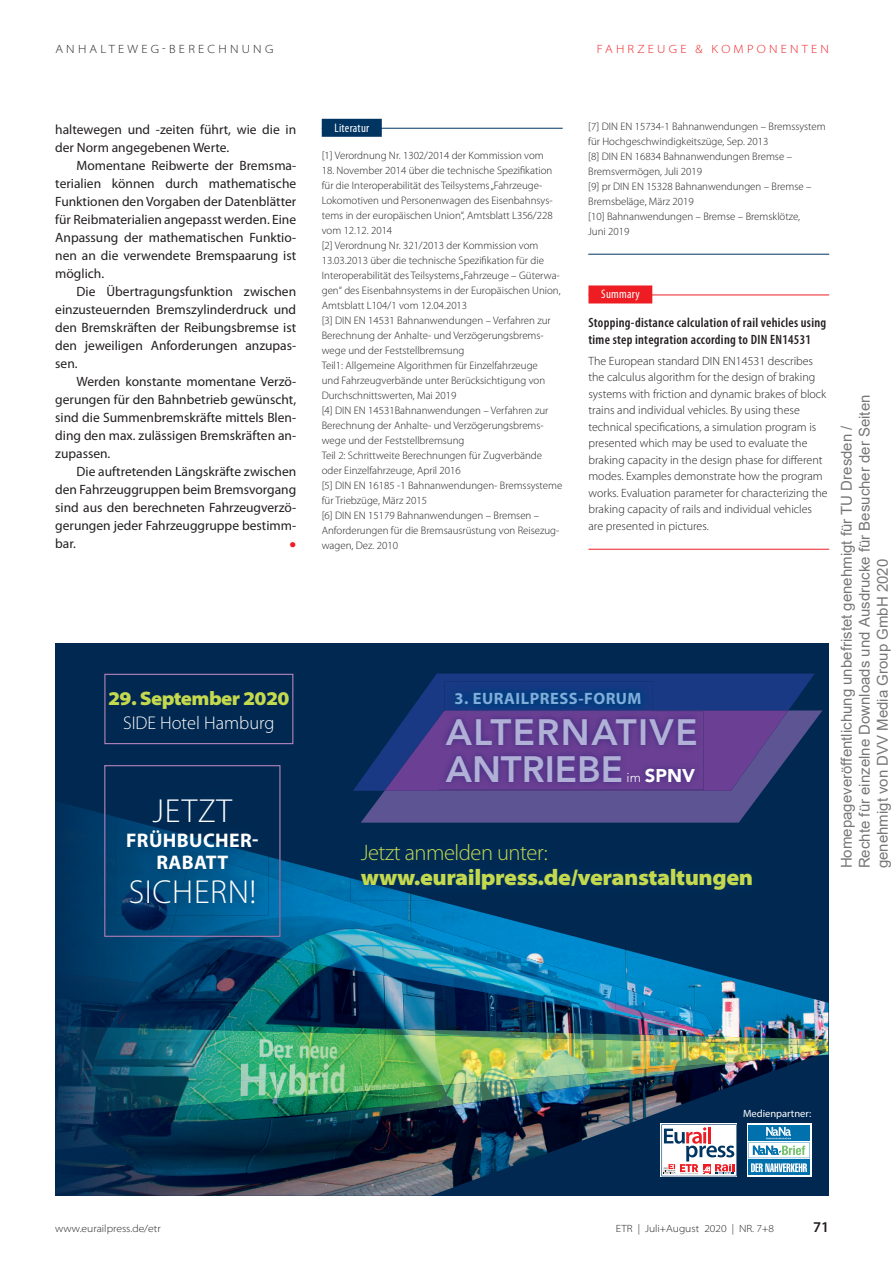
<style>
.page{position:relative;width:893px;height:1263px;background:#fff}
.page>*{position:absolute;margin:0;border:0;box-sizing:border-box;transform-origin:0 0}
.t1{font:800 36.45px/36.8px "Avenir LT Std";color:#b1b1d7}
.t2{font:300 33.45px "Myriad Pro";letter-spacing:.02em;color:#fff}
.t3{font:900 semi-expanded 22.5px "Myriad Pro";letter-spacing:-.02em;color:#c4d94e}
.t4{font:300 22.5px "Myriad Pro";letter-spacing:-.02em;color:#c4d94e}
.t5{font:700 19.8px/21.3px "Myriad Pro";letter-spacing:.02em;color:#fff;text-align:center}
.t6{font:900 semi-expanded 19.5px "Myriad Pro";letter-spacing:-.03em;color:#c4d94e}
.t7{font:300 18.45px "Myriad Pro";color:#fff}
.t8{font:900 18.45px "Avenir LT Std";color:#fff}
.t9{font:700 16.5px "Myriad Pro";letter-spacing:.03em;color:#81acdb}
.t10{font:15px/18px "Arial";color:rgb(0 0 0/.54)}
.t11{font:600 15px "Myriad Pro";color:#231f20}
.t12{font:13.5px/18px "Myriad Pro";color:#231f20;text-align:justify}
.t13{font:600 condensed 13.5px/16.5px "Myriad Pro";letter-spacing:.02em;color:#231f20}
.t14{font:condensed 12.3px "Myriad Pro";letter-spacing:.02em;color:#fff}
.t15{font:300 12px/16.5px "Myriad Pro";color:#231f20}
.t16{font:300 semi-expanded 12px "Myriad Pro";letter-spacing:.27em;color:#231f20}
.t17{font:300 semi-expanded 12px "Myriad Pro";letter-spacing:.27em;color:#ee1d23}
.t18{font:300 10.8px/15px "Myriad Pro";color:#231f20}
.t19{font:300 semi-expanded 10.5px "Myriad Pro";color:#231f20}
.t20{font:10.5px "Myriad Pro";color:#fff}
.t21{font:9px "Wingdings";color:#ee1d23}
.s1{font-weight:300;font-size:13.2px}
</style>
<div class="page">
<div style="left:588px;top:285px;width:64px;height:18px;background:#ee1d23"></div>
<hr style="left:588px;top:295px;width:241px;height:1px;background:#ee1d23">
<hr style="left:588px;top:549px;width:241px;height:1px;background:#ee1d23">
<div style="left:322px;top:119px;width:60px;height:18px;background:#003562"></div>
<hr style="left:322px;top:128px;width:241px;height:1px;background:#003562">
<hr style="left:588px;top:254px;width:241px;height:1px;background:#003562">
<div style="left:55px;top:643px;width:774px;height:553px;background:#002851"></div>
<img style="left:56px;top:804px;width:91px;height:222px">
<img style="left:280px;top:857px;width:62px;height:19px">
<img style="left:147px;top:937px;width:52px;height:89px">
<img style="left:305px;top:901px;width:209px;height:125px">
<img style="left:514px;top:921px;width:105px;height:105px">
<img style="left:199px;top:979px;width:106px;height:47px">
<img style="left:619px;top:948px;width:157px;height:78px">
<img style="left:776px;top:989px;width:52px;height:37px">
<img style="left:147px;top:1116px;width:154px;height:80px">
<img style="left:404px;top:1098px;width:154px;height:98px">
<img style="left:558px;top:1098px;width:141px;height:51px">
<img style="left:746px;top:1062px;width:52px;height:19px">
<img style="left:56px;top:1116px;width:91px;height:80px">
<img style="left:301px;top:1131px;width:103px;height:65px">
<img style="left:55px;top:1026px;width:222px;height:90px">
<img style="left:169px;top:876px;width:248px;height:103px">
<img style="left:417px;top:923px;width:50px;height:66px">
<img style="left:467px;top:939px;width:149px;height:75px">
<svg style="left:406px;top:979px;width:11px;height:2px"></svg>
<img style="left:615px;top:986px;width:99px;height:40px">
<svg style="left:828px;top:1039px;width:1px;height:16px"></svg>
<img style="left:273px;top:1026px;width:555px;height:17px">
<img style="left:277px;top:1098px;width:261px;height:33px">
<img style="left:727px;top:1062px;width:19px;height:26px">
<img style="left:273px;top:1031px;width:454px;height:67px">
<img style="left:727px;top:1043px;width:101px;height:19px">
<img style="left:350px;top:876px;width:67px;height:2px">
<img style="left:350px;top:878px;width:87px;height:23px">
<svg style="left:104px;top:765px;width:176px;height:172px"></svg>
<img style="left:116px;top:787px;width:152px;height:30px">
<img style="left:116px;top:817px;width:152px;height:98px">
<img style="left:175px;top:852px;width:93px;height:63px">
<svg style="left:353px;top:674px;width:461px;height:117px;fill:#193984"></svg>
<svg style="left:361px;top:710px;width:461px;height:113px;fill:#5c5493"></svg>
<img style="left:444px;top:681px;width:208px;height:29px">
<svg style="left:384px;top:710px;width:404px;height:81px;background:#503e8a"></svg>
<img style="left:439px;top:711px;width:265px;height:78px">
<svg style="left:660px;top:1123px;width:77px;height:54px"></svg>
<svg style="left:661px;top:1124px;width:76px;height:52px;background:#d3c2ca"></svg>
<div style="left:747px;top:1123px;width:64px;height:54px;background:#fff"></div>
<svg style="left:748px;top:1172px;width:62px;height:3px"></svg>
<div style="left:748px;top:1125px;width:62px;height:16px;background:#0071ad"></div>
<svg style="left:748px;top:1127px;width:62px;height:45px"></svg>
<div style="left:104px;top:674px;width:189px;height:70px;border:1px solid #b485bb"></div>
<p class="t16" style="left:55px;top:42px;width:219px">ANHALTEWEG-BERECHNUNG</p>
<p class="t17" style="left:597px;top:42px;width:234px">FAHRZEUGE &amp; KOMPONENTEN</p>
<p class="t12" style="left:55px;top:120px;width:242px">haltewegen und -zeiten führt, wie die in der Norm angegebenen Werte.</p>
<p class="t12" style="left:55px;top:156px;width:242px;text-indent:21px">Momentane Reibwerte der Bremsma&shy;terialien können durch mathematische Funktionen den Vorgaben der Datenblätter für Reibmaterialien angepasst werden. Eine Anpassung der mathematischen Funktio&shy;nen an die verwendete Bremspaarung ist möglich.</p>
<p class="t12" style="left:55px;top:282px;width:242px;text-indent:21px">Die Übertragungsfunktion zwischen einzusteuernden Bremszylinderdruck und den Bremskräften der Reibungsbremse ist den jeweiligen Anforderungen anzupas&shy;sen.</p>
<p class="t12" style="left:55px;top:372px;width:242px;text-indent:21px">Werden konstante momentane Verzö&shy;gerungen für den Bahnbetrieb gewünscht, sind die Summenbremskräfte mittels Blen&shy;ding den max. zulässigen Bremskräften an&shy;zupassen.</p>
<p class="t12" style="left:55px;top:462px;width:242px;text-indent:21px">Die auftretenden Längskräfte zwischen den Fahrzeuggruppen beim Bremsvorgang sind aus den berechneten Fahrzeugverzö&shy;gerungen jeder Fahrzeuggruppe bestimm&shy;bar.</p>
<p class="t21" style="left:290px;top:540px;width:8px">●</p>
<h3 class="t6" style="left:108px;top:687px;width:183px">29. September 2020</h3>
<h3 class="t7" style="left:123px;top:713px;width:153px">SIDE Hotel Hamburg</h3>
<h2 class="t2" style="left:153px;top:792px;width:81px">JETZT</h2>
<h3 class="t5" style="left:126px;top:829px;width:134px">FRÜHBUCHER-<br>RABATT</h3>
<h2 class="t2" style="left:129px;top:874px;width:129px">SICHERN!</h2>
<p class="t14" style="left:334px;top:120px;width:36px">Literatur</p>
<p class="t18" style="left:322px;top:148px;width:224px">[1] Verordnung Nr. 1302/2014 der Kommission vom</p>
<p class="t18" style="left:322px;top:163px;width:242px">18. November 2014 über die technische Spezifikation für die Interoperabilität des Teilsystems „Fahrzeuge-Lokomotiven und Personenwagen des Eisenbahnsys&shy;tems in der europäischen Union“, Amtsblatt L356/228 vom 12.12. 2014<br>[2] Verordnung Nr. 321/2013 der Kommission vom 13.03.2013 über die technische Spezifikation für die Interoperabilität des Teilsystems „Fahrzeuge – Güterwa&shy;gen“ des Eisenbahnsystems in der Europäischen Union, Amtsblatt L104/1 vom 12.04.2013<br>[3] DIN EN 14531 Bahnanwendungen – Verfahren zur Berechnung der Anhalte- und Verzögerungsbrems&shy;wege und der Feststellbremsung<br>Teil1: Allgemeine Algorithmen für Einzelfahrzeuge<br>und Fahrzeugverbände unter Berücksichtigung von Durchschnittswerten, Mai 2019<br>[4] DIN EN 14531Bahnanwendungen – Verfahren zur Berechnung der Anhalte- und Verzögerungsbrems&shy;wege und der Feststellbremsung<br>Teil 2: Schrittweite Berechnungen für Zugverbände oder Einzelfahrzeuge, April 2016<br>[5] DIN EN 16185 -1 Bahnanwendungen- Bremssysteme für Triebzüge, März 2015<br>[6] DIN EN 15179 Bahnanwendungen – Bremsen – Anforderungen für die Bremsausrüstung von Reisezug&shy;wagen, Dez. 2010</p>
<p class="t18" style="left:588px;top:118px;width:239px">[7] DIN EN 15734-1 Bahnanwendungen – Bremssystem für Hochgeschwindigkeitszüge, Sep. 2013<br>[8] DIN EN 16834 Bahnanwendungen Bremse – Bremsvermögen, Juli 2019<br>[9] pr DIN EN 15328 Bahnanwendungen – Bremse – Bremsbeläge, März 2019<br>[10] Bahnanwendungen – Bremse – Bremsklötze,<br>Juni 2019</p>
<p class="t14" style="left:601px;top:287px;width:40px">Summary</p>
<p class="t13" style="left:588px;top:314px;width:239px">Stopping-distance calculation of rail vehicles using time step integration according to DIN EN14531</p>
<p class="t15" style="left:588px;top:352px;width:241px">The European standard DIN EN14531 describes the calculus algorithm for the design of braking systems with friction and dynamic brakes of block trains and individual vehicles. By using these technical specifications, a simulation program is presented which may be used to evaluate the braking capacity in the design phase for different modes. Examples demonstrate how the program works. Evaluation parameter for characterizing the braking capacity of rails and individual vehicles are presented in pictures.</p>
<h3 class="t9" style="left:454px;top:688px;width:189px">3. EURAILPRESS-FORUM</h3>
<h1 class="t1" style="left:446px;top:714px;width:253px">ALTERNATIVE<br>ANTRIEBE</h1>
<h3 class="t8" style="left:627px;top:764px;width:70px"><span class="s1">im</span> SPNV</h3>
<h3 class="t4" style="left:361px;top:840px;width:188px">Jetzt anmelden unter:</h3>
<h3 class="t3" style="left:361px;top:864px;width:394px">www.eurailpress.de/veranstaltungen</h3>
<h3 class="t10" style="left:837px;top:868px;width:475px;rotate:-90deg">Homepageveröffentlichung unbefristet genehmigt für TU Dresden /<br>Rechte für einzelne Downloads und Ausdrucke für Besucher der Seiten genehmigt von DVV Media Group GmbH 2020</h3>
<p class="t20" style="left:743px;top:1106px;width:70px">Medienpartner:</p>
<p class="t19" style="left:55px;top:1222px;width:107px">www.eurailpress.de/etr</p>
<p class="t19" style="left:616px;top:1222px;width:159px">ETR | Juli+August 2020 | NR. 7+8</p>
<h3 class="t11" style="left:813px;top:1217px;width:18px">71</h3>
</div>
